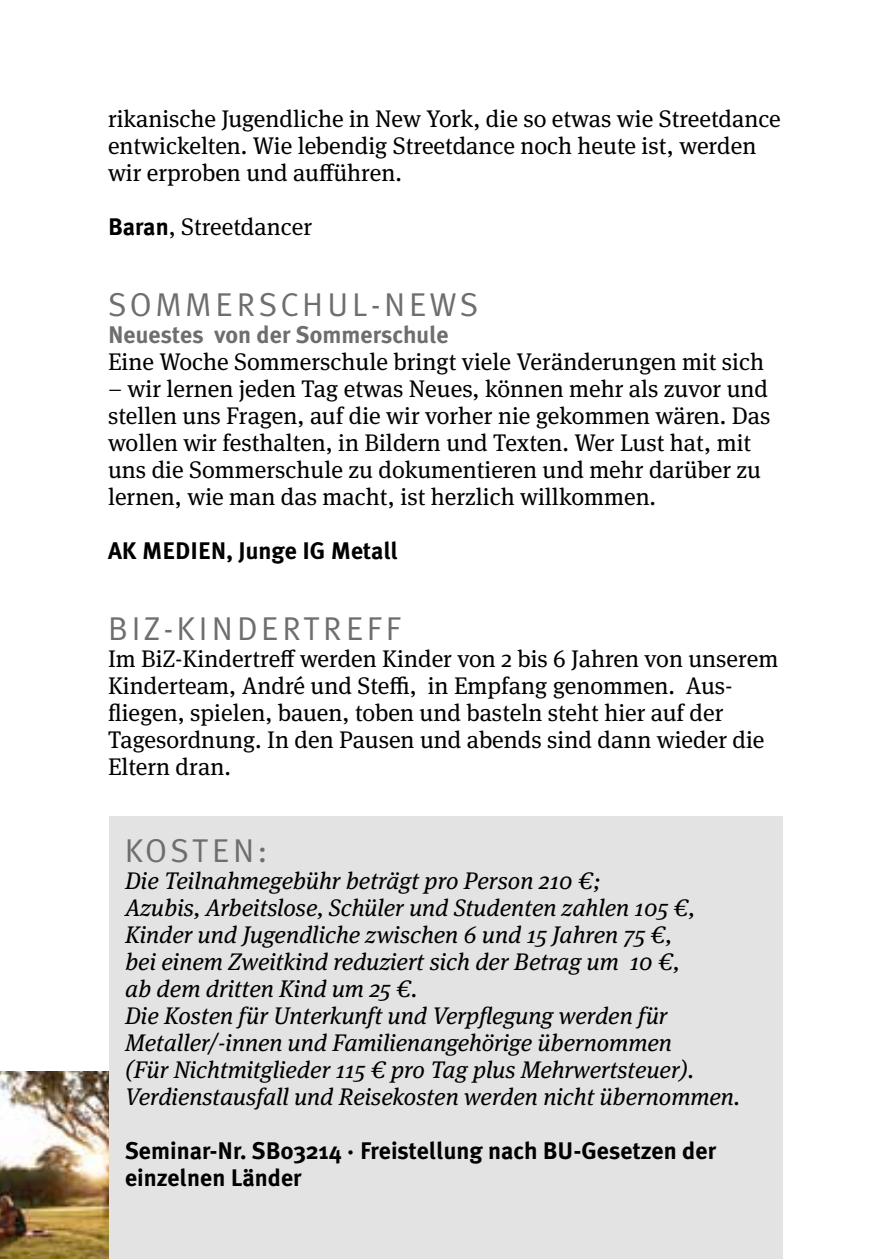
<style>
.page{position:relative;width:893px;height:1259px;background:#fff}
.page>*{position:absolute;margin:0;border:0;box-sizing:border-box;transform-origin:0 0}
.t1{font:33px "Meta Plus Normal";letter-spacing:.11em;color:#6e6e6e}
.t2{font:24px/27px "Meta Serif OT";color:#000}
.t3{font:italic 24px/27px "Meta Serif OT";color:#000}
.t4{font:700 24px/27px "Meta Plus";color:#000}
.t5{font:700 24px "Meta Plus";color:#6e6e6e}
.s1{font-family:"Meta Plus";font-weight:700}
</style>
<div class="page">
<img style="left:0;top:1071px;width:110px;height:188px">
<div style="left:110px;top:816px;width:673px;height:443px;background:#e3e3e3"></div>
<p class="t2" style="left:108px;top:106px;width:674px">rikanische Jugendliche in New York, die so etwas wie Streetdance entwickelten. Wie lebendig Streetdance noch heute ist, werden wir erproben und aufführen.</p>
<p class="t2" style="left:108px;top:214px;width:206px"><span class="s1">Baran</span>, Streetdancer</p>
<h1 class="t1" style="left:108px;top:285px;width:372px">SOMMERSCHUL-NEWS</h1>
<p class="t5" style="left:108px;top:321px;width:342px">Neuestes von der Sommerschule</p>
<p class="t2" style="left:108px;top:349px;width:658px">Eine Woche Sommerschule bringt viele Veränderungen mit sich</p>
<p class="t2" style="left:108px;top:376px;width:664px">– wir lernen jeden Tag etwas Neues, können mehr als zuvor und stellen uns Fragen, auf die wir vorher nie gekommen wären. Das wollen wir festhalten, in Bildern und Texten. Wer Lust hat, mit uns die Sommerschule zu dokumentieren und mehr darüber zu lernen, wie man das macht, ist herzlich willkommen.</p>
<p class="t4" style="left:108px;top:537px;width:292px">AK MEDIEN, Junge IG Metall</p>
<h1 class="t1" style="left:108px;top:609px;width:294px">BIZ-KINDERTREFF</h1>
<p class="t2" style="left:108px;top:646px;width:672px">Im BiZ-Kindertreff werden Kinder von 2 bis 6 Jahren von unserem Kinderteam, André und Steffi, in Empfang genommen. Aus&shy;fliegen, spielen, bauen, toben und basteln steht hier auf der Tagesordnung. In den Pausen und abends sind dann wieder die Eltern dran.</p>
<h1 class="t1" style="left:125px;top:831px;width:144px">KOSTEN:</h1>
<p class="t3" style="left:125px;top:867px;width:616px">Die Teilnahmegebühr beträgt pro Person 210 €;<br>Azubis, Arbeitslose, Schüler und Studenten zahlen 105 €, Kinder und Jugendliche zwischen 6 und 15 Jahren 75 €,<br>bei einem Zweitkind reduziert sich der Betrag um 10 €,<br>ab dem dritten Kind um 25 €.<br>Die Kosten für Unterkunft und Verpflegung werden für Metaller/-innen und Familienangehörige übernommen<br>(Für Nichtmitglieder 115 € pro Tag plus Mehrwertsteuer).<br>Verdienstausfall und Reisekosten werden nicht übernommen.</p>
<p class="t4" style="left:125px;top:1137px;width:593px">Seminar-Nr. SB03214 · Freistellung nach BU-Gesetzen der einzelnen Länder</p>
</div>
